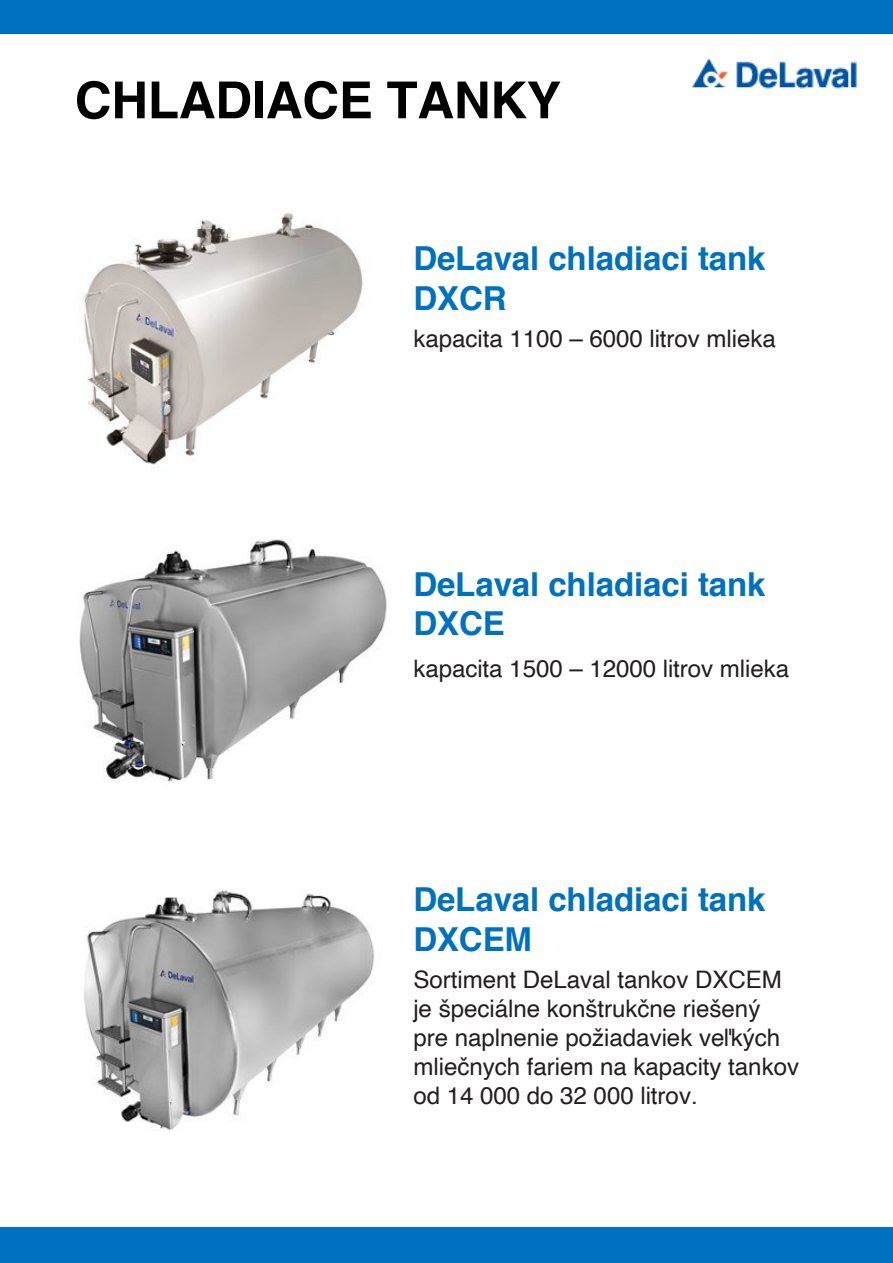
<style>
.page{position:relative;width:893px;height:1263px;background:#fff}
.page>*{position:absolute;margin:0;border:0;box-sizing:border-box;transform-origin:0 0}
.t1{font:700 51px "Helvetica";letter-spacing:-.005em;color:#000}
.t2{font:700 33px/39.6px "Helvetica";letter-spacing:-.005em;color:#0070c0}
.t3{font:24.15px/29px "Helvetica";color:#231f20}
</style>
<div class="page">
<img style="left:82px;top:212px;width:281px;height:253px">
<img style="left:79px;top:539px;width:308px;height:243px">
<img style="left:84px;top:889px;width:291px;height:242px">
<div style="left:0;top:0;width:893px;height:33px;background:#0070c0"></div>
<div style="left:0;top:1228px;width:893px;height:35px;background:#0070c0"></div>
<img style="left:692px;top:58px;width:165px;height:31px">
<h1 class="t1" style="left:75px;top:59px;width:488px">CHLADIACE TANKY</h1>
<h2 class="t2" style="left:413px;top:239px;width:354px">DeLaval chladiaci tank<br>DXCR</h2>
<p class="t3" style="left:413px;top:325px;width:364px">kapacita 1100 – 6000 litrov mlieka</p>
<h2 class="t2" style="left:413px;top:565px;width:354px">DeLaval chladiaci tank<br>DXCE</h2>
<p class="t3" style="left:413px;top:654px;width:377px">kapacita 1500 – 12000 litrov mlieka</p>
<h2 class="t2" style="left:413px;top:880px;width:354px">DeLaval chladiaci tank<br>DXCEM</h2>
<p class="t3" style="left:413px;top:966px;width:387px">Sortiment DeLaval tankov DXCEM je špeciálne konštrukčne riešený pre naplnenie požiadaviek veľkých mliečnych fariem na kapacity tankov od 14 000 do 32 000 litrov.</p>
</div>
